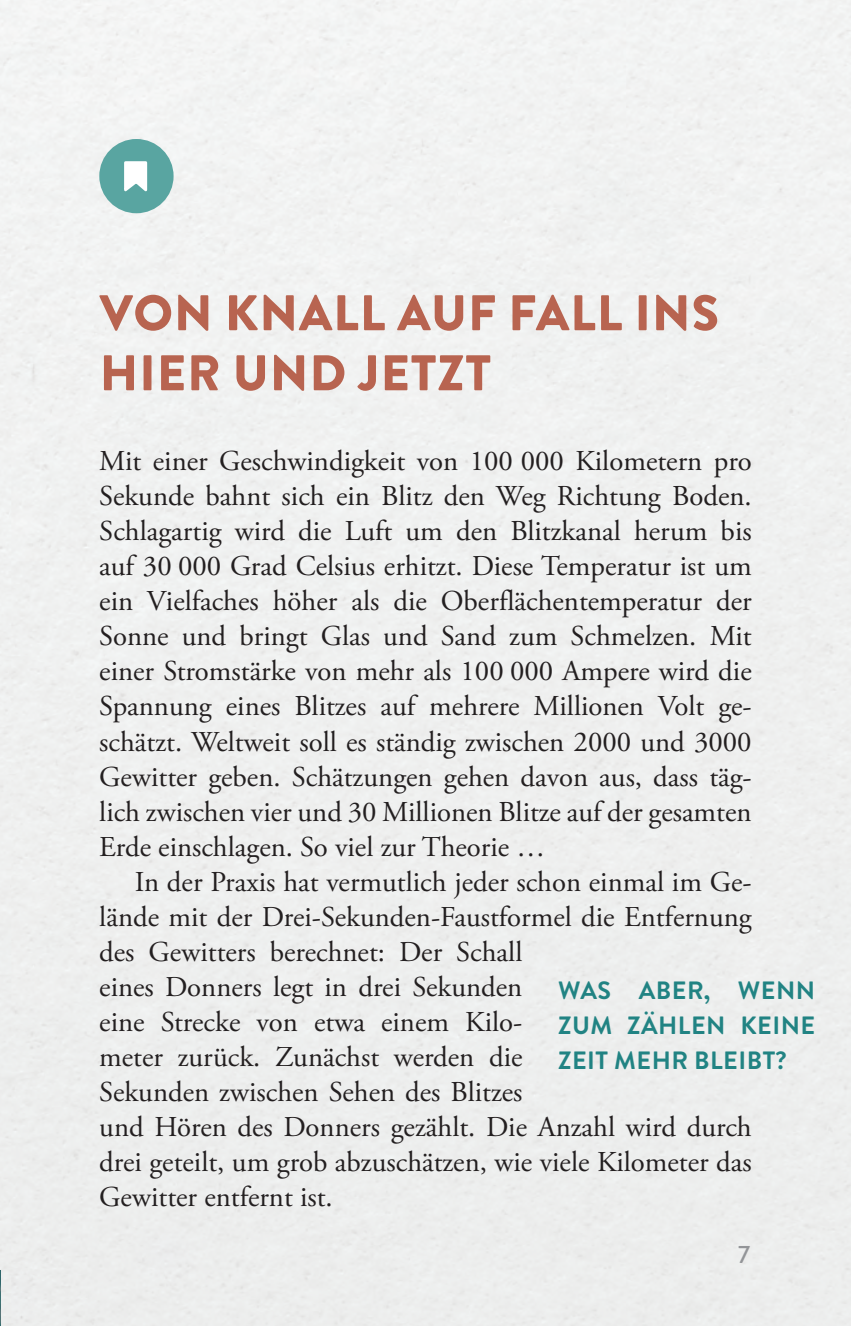
<style>
.page{position:relative;width:851px;height:1326px;background:#fff}
.page>*{position:absolute;margin:0;border:0;box-sizing:border-box;transform-origin:0 0}
.t1{font:900 50px/60px "Brandon Grotesque";letter-spacing:.02em;color:#b86450}
.t2{font:28.75px/35px "Adobe Garamond Pro";color:#231f20;text-align:justify}
.t3{font:700 25px/35px "Brandon Grotesque";letter-spacing:.02em;color:#218383;text-align:justify}
.t4{font:500 25px "Brandon Grotesque";color:#939598}
</style>
<div class="page">
<div style="left:1px;top:0;width:849px;height:1325px;background:#eff0ef"></div>
<hr style="left:0;top:0;width:1px;height:1325px;background:#218383">
<div style="left:101px;top:141px;width:70px;height:70px;background:#59a5a1;border-radius:50%"></div>
<div style="left:99px;top:139px;width:74px;height:74px;border:4px solid #59a5a1;border-radius:50%"></div>
<svg style="left:124px;top:161px;width:24px;height:31px"></svg>
<svg style="left:0;top:920px;width:1px;height:406px"></svg>
<h1 class="t1" style="left:100px;top:283px;width:620px">VON KNALL AUF FALL INS<br>HIER UND JETZT</h1>
<p class="t2" style="left:99px;top:444px;width:654px">Mit einer Geschwindigkeit von 100 000 Kilometern pro Sekunde bahnt sich ein Blitz den Weg Richtung Boden.<br>Schlagartig wird die Luft um den Blitzkanal herum bis auf 30 000 Grad Celsius erhitzt. Diese Temperatur ist um ein Vielfaches höher als die Oberflächentemperatur der Sonne und bringt Glas und Sand zum Schmelzen. Mit einer Stromstärke von mehr als 100 000 Ampere wird die Spannung eines Blitzes auf mehrere Millionen Volt ge&shy;schätzt. Weltweit soll es ständig zwischen 2000 und 3000<br>Gewitter geben. Schätzungen gehen davon aus, dass täg&shy;lich zwischen vier und 30 Millionen Blitze auf der gesamten Erde einschlagen. So viel zur Theorie …</p>
<p class="t2" style="left:99px;top:864px;width:654px;text-align:left;text-indent:35px">In der Praxis hat vermutlich jeder schon einmal im Ge&shy;lände mit der Drei-Sekunden-Faustformel die Entfernung des Gewitters berechnet: Der Schall<br>eines Donners legt in drei Sekunden<br>eine Strecke von etwa einem Kilo-<br>meter zurück. Zunächst werden die<br>Sekunden zwischen Sehen des Blitzes<br>und Hören des Donners gezählt. Die Anzahl wird durch drei geteilt, um grob abzuschätzen, wie viele Kilometer das Gewitter entfernt ist.</p>
<p class="t3" style="left:558px;top:973px;width:259px">WAS ABER, WENN ZUM ZÄHLEN KEINE ZEIT MEHR BLEIBT?</p>
<p class="t4" style="left:737px;top:1236px;width:13px">7</p>
</div>
